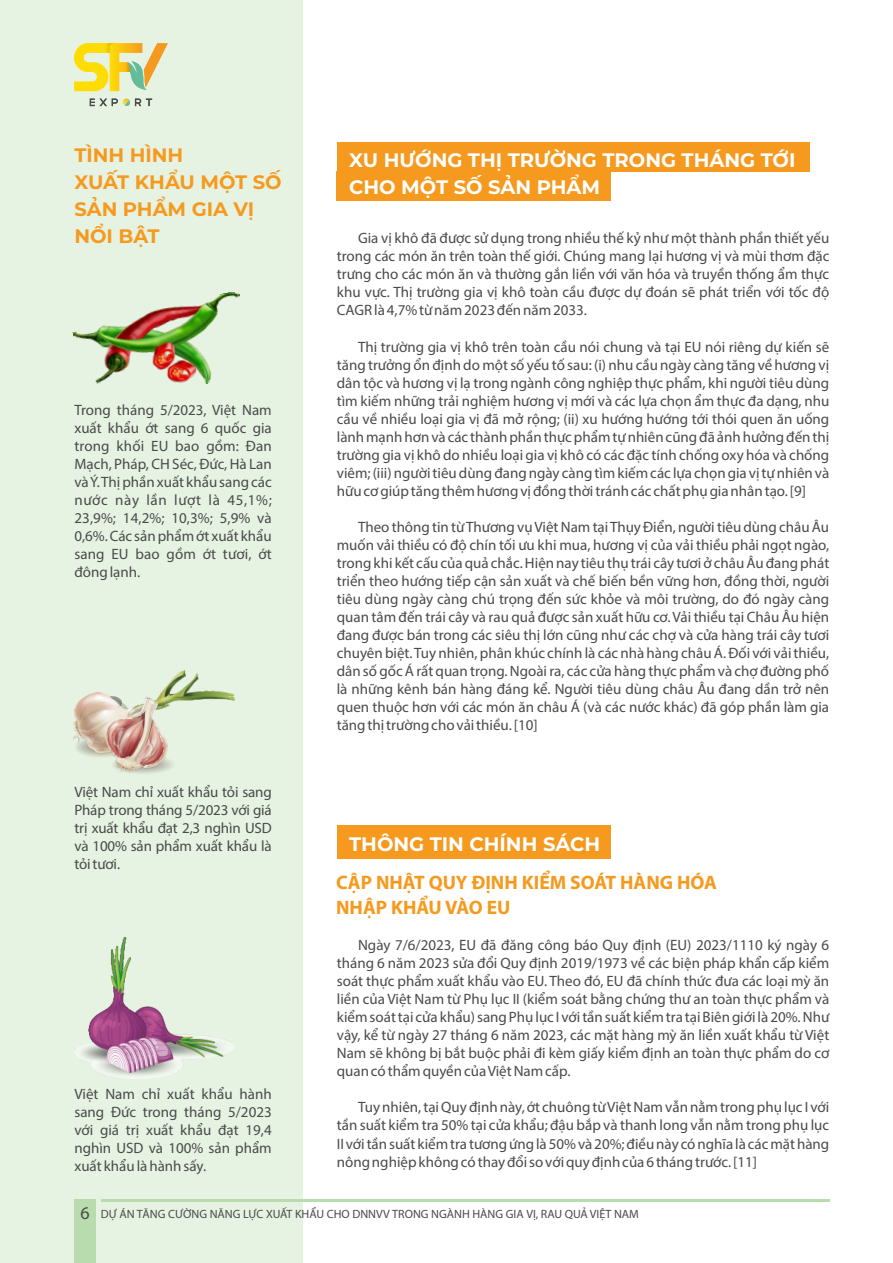
<style>
.page{position:relative;width:893px;height:1263px;background:#fff}
.page>*{position:absolute;margin:0;border:0;box-sizing:border-box;transform-origin:0 0}
.t1{font:700 19.5px/26.8px "Montserrat";color:#fff}
.t2{font:700 19.5px/24.2px "Myriad Pro";color:#f59a1f}
.t3{font:700 19.5px/26.8px "Montserrat";color:#f59a1f}
.t4{font:15px/18px "Myriad Pro";color:#4a4a49;text-align:justify}
.t5{font:12px "Myriad Pro";color:#4a4a49}
.s1{font-size:18px}
</style>
<div class="page">
<div style="left:0;top:0;width:302px;height:1263px;background:#e6f3e3"></div>
<img style="left:74px;top:938px;width:161px;height:140px">
<img style="left:72px;top:292px;width:168px;height:92px">
<div style="left:74px;top:1199px;width:22px;height:64px;background:#b8dcae"></div>
<hr style="left:101px;top:1199px;width:728px;height:3px;background:#b8dcae">
<svg style="left:90px;top:98px;width:62px;height:8px"></svg>
<svg style="left:74px;top:43px;width:94px;height:48px"></svg>
<div style="left:337px;top:172px;width:274px;height:29px;background:#f59a1f"></div>
<div style="left:337px;top:142px;width:473px;height:30px;background:#f59a1f"></div>
<div style="left:337px;top:826px;width:273px;height:33px;background:#f59a1f"></div>
<img style="left:73px;top:670px;width:161px;height:104px">
<h1 class="t3" style="left:74px;top:142px;width:209px">TÌNH HÌNH<br>XUẤT KHẨU MỘT SỐ<br>SẢN PHẨM GIA VỊ<br>NỔI BẬT</h1>
<p class="t4" style="left:74px;top:402px;width:199px">Trong tháng 5/2023, Việt Nam xuất khẩu ớt sang 6 quốc gia trong khối EU bao gồm: Đan Mạch, Pháp, CH Séc, Đức, Hà Lan và Ý. Thị phần xuất khẩu sang các nước này lần lượt là 45,1%; 23,9%; 14,2%; 10,3%; 5,9% và 0,6%. Các sản phẩm ớt xuất khẩu sang EU bao gồm ớt tươi, ớt đông lạnh.</p>
<p class="t4" style="left:74px;top:784px;width:199px">Việt Nam chỉ xuất khẩu tỏi sang Pháp trong tháng 5/2023 với giá trị xuất khẩu đạt 2,3 nghìn USD và 100% sản phẩm xuất khẩu là tỏi tươi.</p>
<p class="t4" style="left:74px;top:1086px;width:199px">Việt Nam chỉ xuất khẩu hành sang Đức trong tháng 5/2023 với giá trị xuất khẩu đạt 19,4 nghìn USD và 100% sản phẩm xuất khẩu là hành sấy.</p>
<h1 class="t1" style="left:349px;top:147px;width:448px">XU HƯỚNG THỊ TRƯỜNG TRONG THÁNG TỚI<br>CHO MỘT SỐ SẢN PHẨM</h1>
<p class="t4" style="left:337px;top:231px;width:494px;text-indent:21px">Gia vị khô đã được sử dụng trong nhiều thế kỷ như một thành phần thiết yếu trong các món ăn trên toàn thế giới. Chúng mang lại hương vị và mùi thơm đặc trưng cho các món ăn và thường gắn liền với văn hóa và truyền thống ẩm thực khu vực. Thị trường gia vị khô toàn cầu được dự đoán sẽ phát triển với tốc độ CAGR là 4,7% từ năm 2023 đến năm 2033.</p>
<p class="t4" style="left:337px;top:339px;width:494px;text-indent:21px">Thị trường gia vị khô trên toàn cầu nói chung và tại EU nói riêng dự kiến sẽ tăng trưởng ổn định do một số yếu tố sau: (i) nhu cầu ngày càng tăng về hương vị dân tộc và hương vị lạ trong ngành công nghiệp thực phẩm, khi người tiêu dùng tìm kiếm những trải nghiệm hương vị mới và các lựa chọn ẩm thực đa dạng, nhu cầu về nhiều loại gia vị đã mở rộng; (ii) xu hướng hướng tới thói quen ăn uống lành mạnh hơn và các thành phần thực phẩm tự nhiên cũng đã ảnh hưởng đến thị trường gia vị khô do nhiều loại gia vị khô có các đặc tính chống oxy hóa và chống viêm; (iii) người tiêu dùng đang ngày càng tìm kiếm các lựa chọn gia vị tự nhiên và hữu cơ giúp tăng thêm hương vị đồng thời tránh các chất phụ gia nhân tạo. [9]</p>
<p class="t4" style="left:337px;top:519px;width:494px;text-indent:21px">Theo thông tin từ Thương vụ Việt Nam tại Thụy Điển, người tiêu dùng châu Âu muốn vải thiều có độ chín tối ưu khi mua, hương vị của vải thiều phải ngọt ngào, trong khi kết cấu của quả chắc. Hiện nay tiêu thụ trái cây tươi ở châu Âu đang phát triển theo hướng tiếp cận sản xuất và chế biến bền vững hơn, đồng thời, người tiêu dùng ngày càng chú trọng đến sức khỏe và môi trường, do đó ngày càng quan tâm đến trái cây và rau quả được sản xuất hữu cơ. Vải thiều tại Châu Âu hiện đang được bán trong các siêu thị lớn cũng như các chợ và cửa hàng trái cây tươi chuyên biệt. Tuy nhiên, phân khúc chính là các nhà hàng châu Á. Đối với vải thiều, dân số gốc Á rất quan trọng. Ngoài ra, các cửa hàng thực phẩm và chợ đường phố là những kênh bán hàng đáng kể. Người tiêu dùng châu Âu đang dần trở nên quen thuộc hơn với các món ăn châu Á (và các nước khác) đã góp phần làm gia tăng thị trường cho vải thiều. [10]</p>
<h1 class="t1" style="left:349px;top:830px;width:253px">THÔNG TIN CHÍNH SÁCH</h1>
<h1 class="t2" style="left:336px;top:872px;width:382px">CẬP NHẬT QUY ĐỊNH KIỂM SOÁT HÀNG HÓA<br>NHẬP KHẨU VÀO EU</h1>
<p class="t4" style="left:337px;top:937px;width:494px;text-indent:21px">Ngày 7/6/2023, EU đã đăng công báo Quy định (EU) 2023/1110 ký ngày 6 tháng 6 năm 2023 sửa đổi Quy định 2019/1973 về các biện pháp khẩn cấp kiểm soát thực phẩm xuất khẩu vào EU. Theo đó, EU đã chính thức đưa các loại mỳ ăn liền của Việt Nam từ Phụ lục II (kiểm soát bằng chứng thư an toàn thực phẩm và kiểm soát tại cửa khẩu) sang Phụ lục I với tần suất kiểm tra tại Biên giới là 20%. Như vậy, kể từ ngày 27 tháng 6 năm 2023, các mặt hàng mỳ ăn liền xuất khẩu từ Việt Nam sẽ không bị bắt buộc phải đi kèm giấy kiểm định an toàn thực phẩm do cơ quan có thẩm quyền của Việt Nam cấp.</p>
<p class="t4" style="left:337px;top:1100px;width:494px;text-indent:21px">Tuy nhiên, tại Quy định này, ớt chuông từ Việt Nam vẫn nằm trong phụ lục I với tần suất kiểm tra 50% tại cửa khẩu; đậu bắp và thanh long vẫn nằm trong phụ lục II với tần suất kiểm tra tương ứng là 50% và 20%; điều này có nghĩa là các mặt hàng nông nghiệp không có thay đổi so với quy định của 6 tháng trước. [11]</p>
<p class="t5" style="left:80px;top:1209px;width:560px"><span class="s1">6</span> DỰ ÁN TĂNG CƯỜNG NĂNG LỰC XUẤT KHẨU CHO DNNVV TRONG NGÀNH HÀNG GIA VỊ, RAU QUẢ VIỆT NAM</p>
</div>
